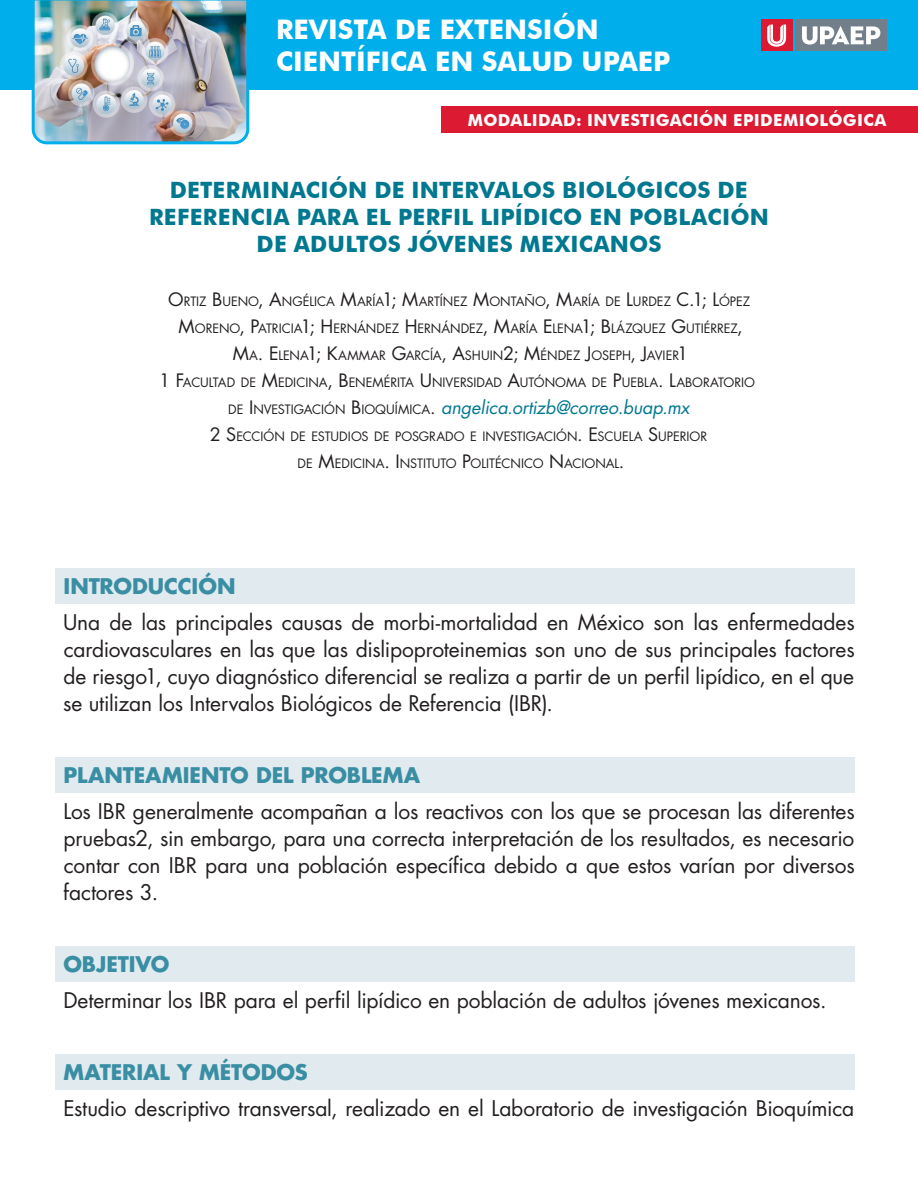
<style>
.page{position:relative;width:918px;height:1188px;background:#fff}
.page>*{position:absolute;margin:0;border:0;box-sizing:border-box;transform-origin:0 0}
.t1{font:700 27px/32.4px "Futura BT";color:#fff}
.título{font:700 22.5px/27px "Futura BT";letter-spacing:.01em;color:#00788f;text-align:center}
.cuerpo{font:21px/27px "Futura Std";letter-spacing:-.01em;color:#231f20;text-align:justify}
.apartado{font:700 21px "Futura Std";letter-spacing:-.005em;color:#3a8ea3}
.autores{font:italic 18px "Futura Std";letter-spacing:-.005em;color:#00788f}
.t2{font:700 16.5px "Futura BT";letter-spacing:.02em;color:#fff}
.autores-2{font:12.6px/27px "Futura Std";letter-spacing:-.005em;color:#231f20;text-align:center}
.s1{font-size:18px}
.s2{font-style:normal;font-size:12.6px;color:#231f20}
.s3{font-style:normal;color:#231f20}
</style>
<div class="page">
<div style="left:0;top:0;width:918px;height:90px;background:#00aeeb"></div>
<img style="left:31px;top:0;width:219px;height:145px">
<div style="left:796px;top:20px;width:91px;height:31px;background:#727f8a"></div>
<svg style="left:802px;top:26px;width:78px;height:19px"></svg>
<div style="left:761px;top:20px;width:31px;height:31px;background:#dc1a32"></div>
<svg style="left:767px;top:25px;width:19px;height:22px"></svg>
<div style="left:441px;top:106px;width:477px;height:27px;background:#dc1a32"></div>
<div style="left:56px;top:568px;width:799px;height:36px;background:#e0eaef"></div>
<div style="left:56px;top:757px;width:799px;height:36px;background:#e0eaef"></div>
<div style="left:56px;top:946px;width:799px;height:36px;background:#e0eaef"></div>
<div style="left:56px;top:1054px;width:799px;height:36px;background:#e0eaef"></div>
<p class="t1" style="left:276px;top:13px;width:396px">REVISTA DE EXTENSIÓN<br>CIENTÍFICA EN SALUD UPAEP</p>
<p class="t2" style="left:468px;top:110px;width:420px">MODALIDAD: INVESTIGACIÓN EPIDEMIOLÓGICA</p>
<p class="título" style="left:149px;top:176px;width:621px">DETERMINACIÓN DE INTERVALOS BIOLÓGICOS DE<br>REFERENCIA PARA EL PERFIL LIPÍDICO EN POBLACIÓN<br>DE ADULTOS JÓVENES MEXICANOS</p>
<p class="autores-2" style="left:168px;top:288px;width:583px"><span class="s1">O</span>RTIZ <span class="s1">B</span> UENO<span class="s1">, A</span>NGÉLICA <span class="s1">M</span>ARÍA<span class="s1">1; M</span>ARTÍNEZ <span class="s1">M</span>ONTAÑO<span class="s1">, M</span>ARÍA DE <span class="s1">L</span>URDEZ <span class="s1">C.1; L</span>ÓPEZ<br><span class="s1">M</span>ORENO<span class="s1">, P</span>ATRICIA<span class="s1">1; H</span> ERNÁNDEZ <span class="s1">H</span> ERNÁNDEZ<span class="s1">, M</span>ARÍA <span class="s1">E</span> LENA<span class="s1">1; B</span> LÁZQUEZ <span class="s1">G</span>UTIÉRREZ<span class="s1">,<br>M</span>A<span class="s1">. E</span> LENA<span class="s1">1; K</span>AMMAR <span class="s1">G</span>ARCÍA<span class="s1">, A</span>SHUIN<span class="s1">2; M</span>ÉNDEZ <span class="s1">J</span>OSEPH<span class="s1">, J</span>AVIER<span class="s1">1</span></p>
<p class="autores-2" style="left:159px;top:369px;width:597px"><span class="s1">1 F</span>ACULTAD DE <span class="s1">M</span>EDICINA<span class="s1">, B</span> ENEMÉRITA <span class="s1">U</span> NIVERSIDAD <span class="s1">A</span>UTÓNOMA DE <span class="s1">P</span>UEBLA<span class="s1">. L</span>ABORATORIO</p>
<p class="autores" style="left:228px;top:396px;width:463px"><span class="s2">DE</span> <span class="s3">I</span> <span class="s2">NVESTIGACIÓN</span> <span class="s3">B</span> <span class="s2">IOQUÍMICA</span><span class="s3">.</span> angelica.ortizb@correo.buap.mx</p>
<p class="autores-2" style="left:210px;top:423px;width:499px"><span class="s1">2 S</span>ECCIÓN DE ESTUDIOS DE POSGRADO E INVESTIGACIÓN<span class="s1">. E</span>SCUELA <span class="s1">S</span>UPERIOR<br>DE <span class="s1">M</span>EDICINA<span class="s1">. I</span> NSTITUTO <span class="s1">P</span>OLITÉCNICO <span class="s1">N</span>ACIONAL<span class="s1">.</span></p>
<p class="apartado" style="left:64px;top:572px;width:173px">INTRODUCCIÓN</p>
<p class="cuerpo" style="left:63px;top:609px;width:793px">Una de las principales causas de morbi-mortalidad en México son las enfermedades cardiovasculares en las que las dislipoproteinemias son uno de sus principales factores de riesgo1, cuyo diagnóstico diferencial se realiza a partir de un perfil lipídico, en el que se utilizan los Intervalos Biológicos de Referencia (IBR).</p>
<p class="apartado" style="left:64px;top:761px;width:358px">PLANTEAMIENTO DEL PROBLEMA</p>
<p class="cuerpo" style="left:63px;top:798px;width:793px">Los IBR generalmente acompañan a los reactivos con los que se procesan las diferentes pruebas2, sin embargo, para una correcta interpretación de los resultados, es necesario contar con IBR para una población específica debido a que estos varían por diversos factores 3.</p>
<p class="apartado" style="left:63px;top:950px;width:108px">OBJETIVO</p>
<p class="cuerpo" style="left:63px;top:987px;width:765px">Determinar los IBR para el perfil lipídico en población de adultos jóvenes mexicanos.</p>
<p class="apartado" style="left:63px;top:1058px;width:246px">MATERIAL Y MÉTODOS</p>
<p class="cuerpo" style="left:63px;top:1095px;width:792px">Estudio descriptivo transversal, realizado en el Laboratorio de investigación Bioquímica</p>
</div>
